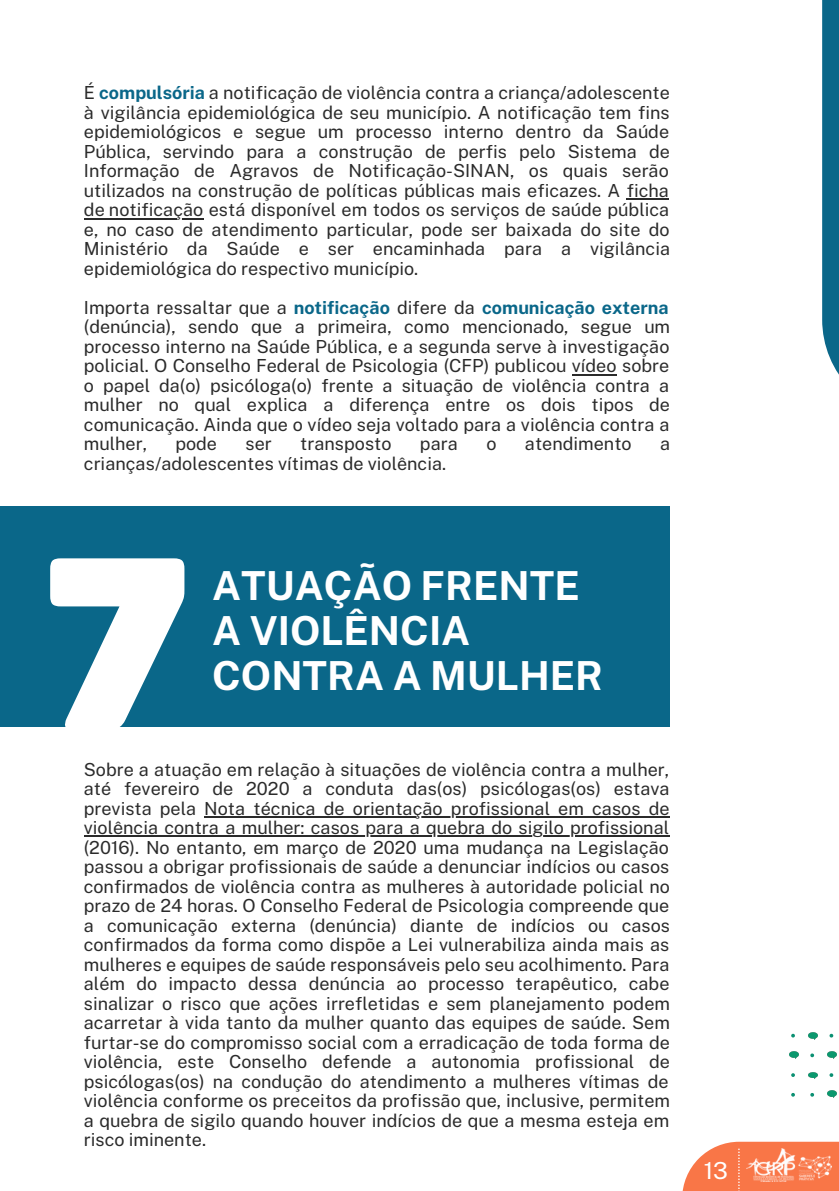
<style>
.page{position:relative;width:839px;height:1191px;background:#fff}
.page>*{position:absolute;margin:0;border:0;box-sizing:border-box;transform-origin:0 0}
.t1{font:800 240.4px "Panton";color:#fff}
.t2{font:700 40px/45px "Public Sans";color:#fff}
.t3{font:23.4px "Public Sans";color:#fff}
.t4{font:18px/19.6px "Public Sans";color:#2b2b2b;text-align:justify}
.s1{font-weight:700;color:#0a6789}
</style>
<div class="page">
<svg style="left:822px;top:0;width:16px;height:373px;background:#176f8f"></svg>
<svg style="left:789px;top:1033px;width:48px;height:65px"></svg>
<svg style="left:682px;top:1142px;width:156px;height:49px;background:#f98a62"></svg>
<svg style="left:738px;top:1149px;width:1px;height:42px"></svg>
<img style="left:746px;top:1149px;width:85px;height:33px">
<hr style="left:626px;top:198px;width:43px;height:2px;background:#2b2b2b">
<hr style="left:84px;top:218px;width:119px;height:1px;background:#2b2b2b">
<hr style="left:571px;top:374px;width:45px;height:1px;background:#2b2b2b">
<div style="left:0;top:506px;width:670px;height:221px;background:#0a6789"></div>
<hr style="left:204px;top:816px;width:465px;height:2px;background:#2b2b2b">
<hr style="left:84px;top:836px;width:585px;height:1px;background:#2b2b2b">
<p class="t4" style="left:84px;top:83px;width:587px">É <span class="s1">compulsória</span> a notificação de violência contra a criança/adolescente à vigilância epidemiológica de seu município. A notificação tem fins epidemiológicos e segue um processo interno dentro da Saúde Pública, servindo para a construção de perfis pelo Sistema de Informação de Agravos de Notificação-SINAN, os quais serão utilizados na construção de políticas públicas mais eficazes. A ficha de notificação está disponível em todos os serviços de saúde pública e, no caso de atendimento particular, pode ser baixada do site do Ministério da Saúde e ser encaminhada para a vigilância epidemiológica do respectivo município.</p>
<p class="t4" style="left:84px;top:298px;width:587px">Importa ressaltar que a <span class="s1">notificação</span> difere da <span class="s1">comunicação externa </span>(denúncia), sendo que a primeira, como mencionado, segue um processo interno na Saúde Pública, e a segunda serve à investigação policial. O Conselho Federal de Psicologia (CFP) publicou vídeo sobre o papel da(o) psicóloga(o) frente a situação de violência contra a mulher no qual explica a diferença entre os dois tipos de comunicação. Ainda que o vídeo seja voltado para a violência contra a mulher,</p>
<p class="t4" style="left:175px;top:434px;width:43px">pode</p>
<p class="t4" style="left:245px;top:434px;width:28px">ser</p>
<p class="t4" style="left:300px;top:434px;width:93px">transposto</p>
<p class="t4" style="left:420px;top:434px;width:39px">para</p>
<p class="t4" style="left:486px;top:434px;width:12px">o</p>
<p class="t4" style="left:525px;top:434px;width:108px">atendimento</p>
<p class="t4" style="left:660px;top:434px;width:12px">a</p>
<p class="t4" style="left:84px;top:454px;width:364px">crianças/adolescentes vítimas de violência.</p>
<p class="t1" style="left:47px;top:504px;width:141px">7</p>
<p class="t2" style="left:212px;top:563px;width:392px">ATUAÇÃO FRENTE<br>A VIOLÊNCIA<br>CONTRA A MULHER</p>
<p class="t4" style="left:84px;top:759px;width:587px">Sobre a atuação em relação à situações de violência contra a mulher, até fevereiro de 2020 a conduta das(os) psicólogas(os) estava prevista pela Nota técnica de orientação profissional em casos de violência contra a mulher: casos para a quebra do sigilo profissional (2016). No entanto, em março de 2020 uma mudança na Legislação passou a obrigar profissionais de saúde a denunciar indícios ou casos confirmados de violência contra as mulheres à autoridade policial no prazo de 24 horas. O Conselho Federal de Psicologia compreende que a comunicação externa (denúncia) diante de indícios ou casos confirmados da forma como dispõe a Lei vulnerabiliza ainda mais as mulheres e equipes de saúde responsáveis pelo seu acolhimento. Para além do impacto dessa denúncia ao processo terapêutico, cabe sinalizar o risco que ações irrefletidas e sem planejamento podem acarretar à vida tanto da mulher quanto das equipes de saúde. Sem furtar-se do compromisso social com a erradicação de toda forma de violência, este Conselho defende a autonomia profissional de psicólogas(os) na condução do atendimento a mulheres vítimas de violência conforme os preceitos da profissão que, inclusive, permitem a quebra de sigilo quando houver indícios de que a mesma esteja em risco iminente.</p>
<p class="t3" style="left:703px;top:1157px;width:26px">13</p>
</div>
